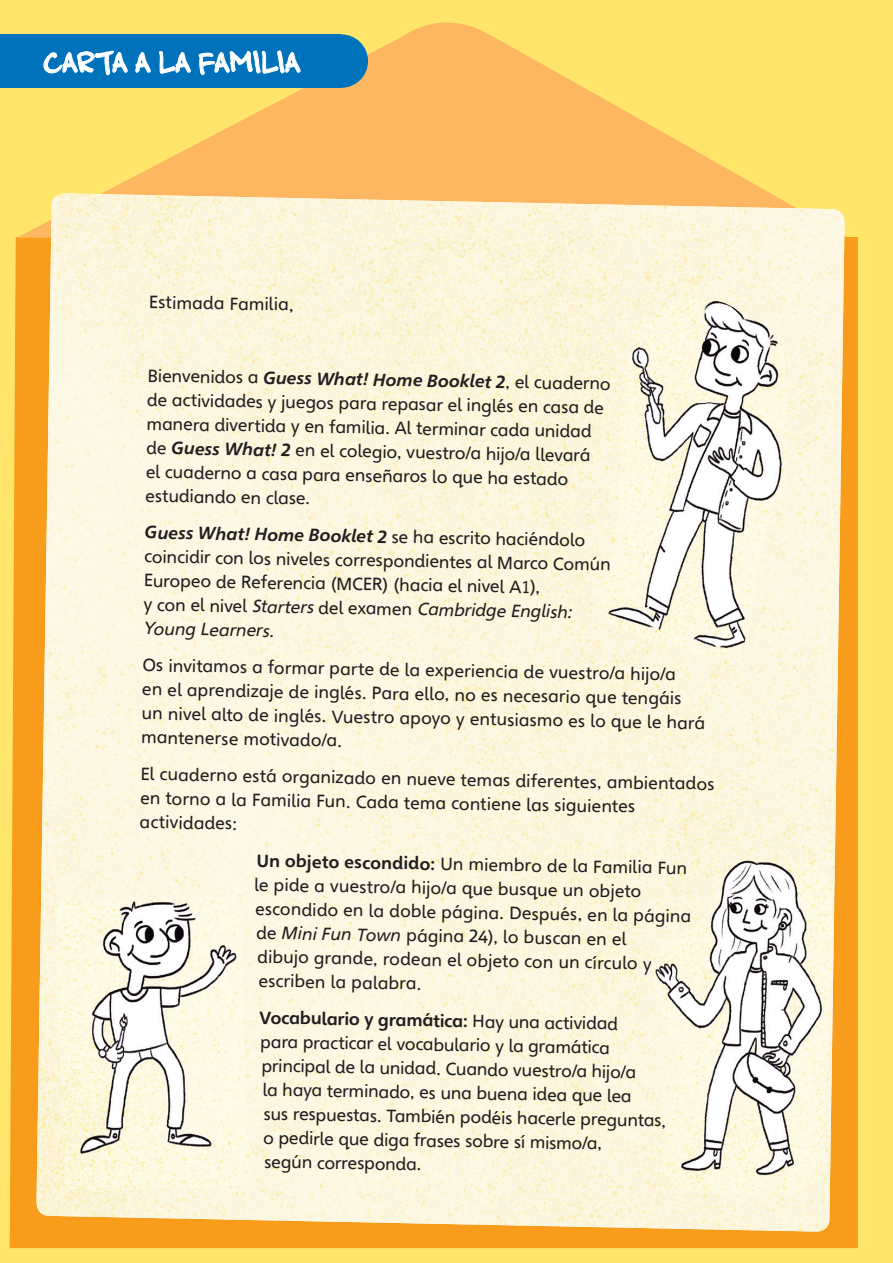
<style>
.page{position:relative;width:893px;height:1263px;background:#ffe569}
.page>*{position:absolute;margin:0;border:0;box-sizing:border-box;transform-origin:0 0}
.t1{font:33px "Ampersand";letter-spacing:-.03em;color:#fff}
.t2{font:17.25px/24px "Heinemann Special";color:#231f20}
.t3{font:700 17.25px "Heinemann Special";color:#231f20}
.s1{font-weight:700;font-style:italic}
.s2{font-family:"Muli"}
.s3{font-style:italic}
.s4{font-weight:700}
.s5{font-weight:400}
</style>
<div class="page">
<div style="left:10px;top:237px;width:848px;height:1011px;background:#f89c1c"></div>
<svg style="left:17px;top:22px;width:830px;height:216px"></svg>
<img style="left:36px;top:193px;width:808px;height:1039px">
<div style="left:0;top:34px;width:341px;height:53px;background:#0072bc"></div>
<div style="left:315px;top:34px;width:53px;height:54px;background:#0072bc;border-radius:50%"></div>
<svg style="left:43px;top:51px;width:85px;height:25px"></svg>
<svg style="left:135px;top:52px;width:16px;height:21px"></svg>
<svg style="left:159px;top:51px;width:32px;height:23px"></svg>
<svg style="left:199px;top:50px;width:102px;height:25px"></svg>
<img style="left:598px;top:403px;width:189px;height:258px">
<img style="left:622px;top:300px;width:165px;height:103px">
<svg style="left:607px;top:562px;width:4px;height:13px"></svg>
<img style="left:834px;top:885px;width:2px;height:44px">
<img style="left:653px;top:956px;width:179px;height:241px">
<img style="left:653px;top:908px;width:181px;height:48px">
<img style="left:709px;top:860px;width:125px;height:48px">
<svg style="left:643px;top:555px;width:6px;height:7px"></svg>
<svg style="left:644px;top:605px;width:6px;height:7px"></svg>
<svg style="left:647px;top:704px;width:6px;height:7px"></svg>
<svg style="left:647px;top:754px;width:6px;height:7px"></svg>
<img style="left:57px;top:944px;width:192px;height:248px">
<img style="left:55px;top:895px;width:186px;height:50px">
<h1 class="t1" style="left:42px;top:46px;width:260px">CARTA A LA FAMILIA</h1>
<p class="t2" style="left:149px;top:290px;width:147px;rotate:1deg">Estimada Familia,</p>
<p class="t2" style="left:148px;top:364px;width:465px;rotate:1deg">Bienvenidos a <span class="s1">Guess What! Home Booklet 2</span>, el cuaderno de actividades y juegos para repasar el inglés en casa de manera divertida y en familia. Al terminar cada unidad de <span class="s1">Guess What! 2</span> en el colegio, vuestro/a hijo/a llevará<br>el cuaderno a casa para enseñaros lo que ha estado estudiando en clase.</p>
<p class="t2" style="left:145px;top:520px;width:468px;rotate:1deg"><span class="s1">Guess What! Home Booklet 2</span> se ha escrito haciéndolo coincidir con los niveles correspondientes al Marco Común Europeo de Referencia (MCER) (hacia el nivel A<span class="s2">1</span>),<br>y con el nivel <span class="s3">Starters</span> del examen <span class="s3">Cambridge English:<br>Young Learners</span>.</p>
<p class="t2" style="left:143px;top:653px;width:565px;rotate:1deg">Os invitamos a formar parte de la experiencia de vuestro/a hijo/a<br>en el aprendizaje de inglés. Para ello, no es necesario que tengáis un nivel alto de inglés. Vuestro apoyo y entusiasmo es lo que le hará mantenerse motivado/a.</p>
<p class="t2" style="left:141px;top:762px;width:576px;rotate:1deg">El cuaderno está organizado en nueve temas diferentes, ambientados en torno a la Familia Fun. Cada tema contiene las siguientes actividades:</p>
<p class="t2" style="left:257px;top:849px;width:432px;rotate:1deg"><span class="s4">Un objeto escondido:</span> Un miembro de la Familia Fun</p>
<p class="t2" style="left:254px;top:873px;width:389px;rotate:1deg">le pide a vuestro/a hijo/a que busque un objeto</p>
<p class="t2" style="left:255px;top:897px;width:438px;rotate:1deg">escondido en la doble página. Después, en la página</p>
<p class="t2" style="left:256px;top:921px;width:372px;rotate:1deg">de <span class="s3">Mini Fun Town</span> página 24), lo buscan en el</p>
<p class="t2" style="left:258px;top:945px;width:396px;rotate:1deg">dibujo grande, rodean el objeto con un círculo y</p>
<p class="t2" style="left:259px;top:969px;width:164px;rotate:1deg">escriben la palabra.</p>
<p class="t3" style="left:259px;top:1007px;width:360px;rotate:1deg">Vocabulario y gramática: <span class="s5">Hay una actividad</span></p>
<p class="t2" style="left:261px;top:1029px;width:351px;rotate:1deg">para practicar el vocabulario y la gramática</p>
<p class="t2" style="left:262px;top:1053px;width:376px;rotate:1deg">principal de la unidad. Cuando vuestro/a hijo/a</p>
<p class="t2" style="left:263px;top:1077px;width:371px;rotate:1deg">la haya terminado, es una buena idea que lea</p>
<p class="t2" style="left:264px;top:1101px;width:404px;rotate:1deg">sus respuestas. También podéis hacerle preguntas,</p>
<p class="t2" style="left:263px;top:1125px;width:341px;rotate:1deg">o pedirle que diga frases sobre sí mismo/a,</p>
<p class="t2" style="left:265px;top:1149px;width:159px;rotate:1deg">según corresponda.</p>
</div>
